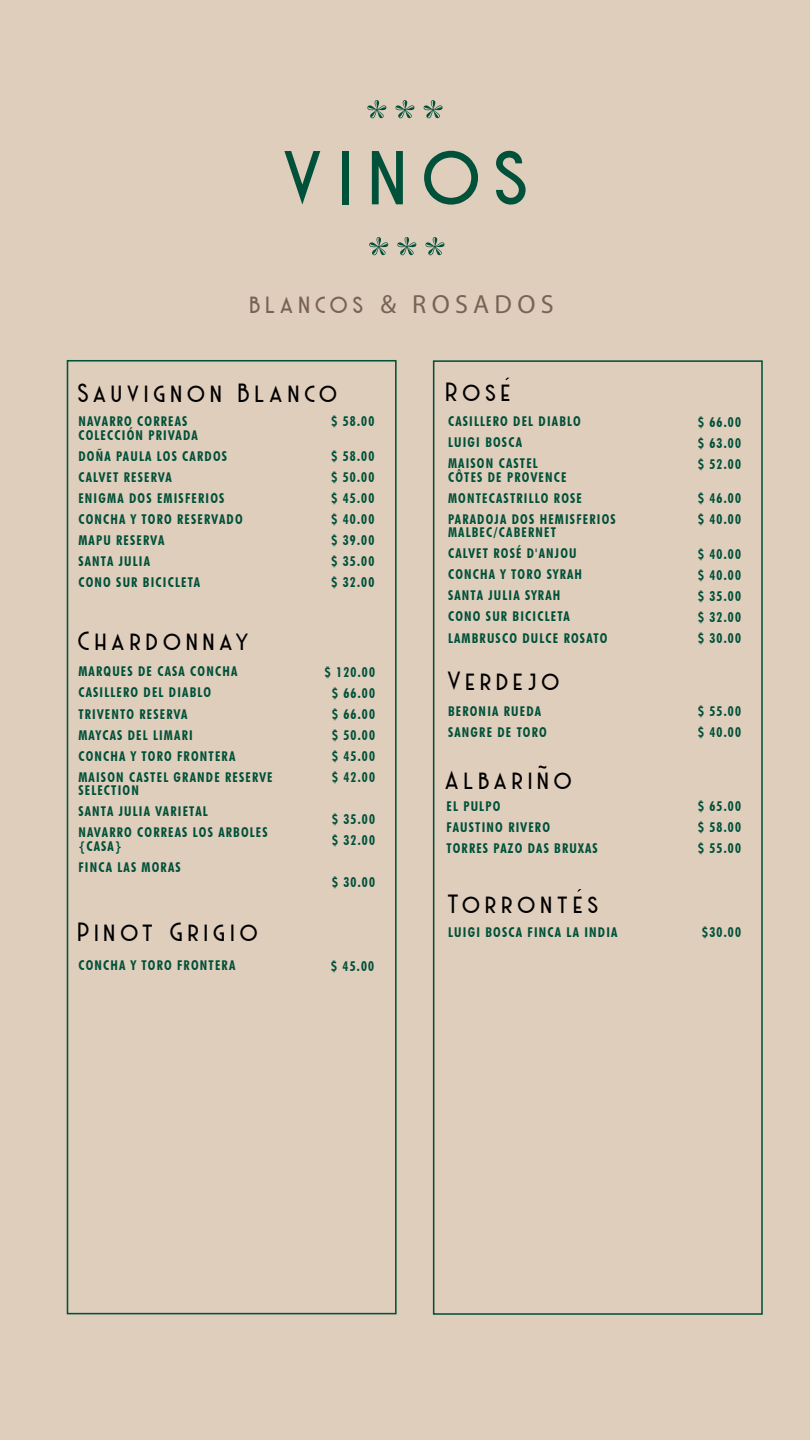
<style>
.page{position:relative;width:810px;height:1440px;background:#e0cebd}
.page>*{position:absolute;margin:0;border:0;box-sizing:border-box;transform-origin:0 0}
.t1{font:26.25px "Haarlem Deco DEMO";letter-spacing:.195em;color:#000}
.t2{font:26.25px "Myriad Pro";letter-spacing:.2em;color:#7a6356}
.t3{font:700 condensed 13.5px/21px "Futura BT";letter-spacing:.09em;color:#005139}
.s1{font-family:"Haarlem Deco DEMO"}
</style>
<div class="page">
<svg style="left:284px;top:151px;width:36px;height:54px"></svg>
<div style="left:342px;top:151px;width:7px;height:53px;background:#005139"></div>
<svg style="left:372px;top:151px;width:31px;height:53px"></svg>
<svg style="left:424px;top:151px;width:54px;height:54px"></svg>
<svg style="left:496px;top:151px;width:30px;height:54px"></svg>
<svg style="left:367px;top:100px;width:19px;height:18px"></svg>
<svg style="left:396px;top:100px;width:18px;height:18px"></svg>
<svg style="left:424px;top:100px;width:19px;height:18px"></svg>
<svg style="left:369px;top:237px;width:19px;height:18px"></svg>
<svg style="left:397px;top:237px;width:19px;height:18px"></svg>
<svg style="left:426px;top:237px;width:18px;height:18px"></svg>
<div style="left:67px;top:360px;width:330px;height:954px;border:2px solid #00533a"></div>
<div style="left:433px;top:360px;width:330px;height:955px;border:2px solid #00533a"></div>
<svg style="left:539px;top:766px;width:7px;height:3px"></svg>
<h1 class="t2" style="left:250px;top:288px;width:305px"><span class="s1">blancos</span> &amp; ROSADOS</h1>
<h1 class="t1" style="left:78px;top:377px;width:261px">Sauvignon Blanco</h1>
<p class="t3" style="left:78px;top:414px;width:121px;line-height:13.5px">NAVARRO CORREAS<br>COLECCIÓN PRIVADA</p>
<p class="t3" style="left:78px;top:445px;width:166px">DOÑA PAULA LOS CARDOS<br>CALVET RESERVA<br>ENIGMA DOS EMISFERIOS<br>CONCHA Y TORO RESERVADO<br>MAPU RESERVA<br>SANTA JULIA<br>CONO SUR BICICLETA</p>
<h1 class="t1" style="left:78px;top:625px;width:173px">Chardonnay</h1>
<p class="t3" style="left:78px;top:661px;width:196px">MARQUES DE CASA CONCHA<br>CASILLERO DEL DIABLO<br>TRIVENTO RESERVA<br>MAYCAS DEL LIMARI<br>CONCHA Y TORO FRONTERA<br>MAISON CASTEL GRANDE RESERVE</p>
<p class="t3" style="left:78px;top:780px;width:191px">SELECTION<br>SANTA JULIA VARIETAL<br>NAVARRO CORREAS LOS ARBOLES</p>
<p class="t3" style="left:78px;top:835px;width:104px">{CASA}<br>FINCA LAS MORAS</p>
<h1 class="t1" style="left:78px;top:916px;width:182px">Pinot Grigio</h1>
<p class="t3" style="left:331px;top:411px;width:44px">$ 58.00</p>
<p class="t3" style="left:331px;top:445px;width:44px;text-align:justify">$ 58.00 $ 50.00 $ 45.00 $ 40.00 $ 39.00 $ 35.00 $ 32.00</p>
<p class="t3" style="left:325px;top:661px;width:52px;text-align:center">$ 120.00 $ 66.00 $ 66.00 $ 50.00 $ 45.00 $ 42.00</p>
<p class="t3" style="left:332px;top:808px;width:44px">$ 35.00 $ 32.00</p>
<p class="t3" style="left:332px;top:871px;width:44px">$ 30.00</p>
<p class="t3" style="left:78px;top:955px;width:158px">CONCHA Y TORO FRONTERA</p>
<p class="t3" style="left:331px;top:955px;width:44px">$ 45.00</p>
<h1 class="t1" style="left:447px;top:377px;width:66px">Rose</h1>
<p class="t3" style="left:448px;top:411px;width:134px">CASILLERO DEL DIABLO<br>LUIGI BOSCA<br>MAISON CASTEL</p>
<p class="t3" style="left:448px;top:467px;width:169px">CÔTES DE PROVENCE<br>MONTECASTRILLO ROSE<br>PARADOJA DOS HEMISFERIOS</p>
<p class="t3" style="left:448px;top:522px;width:161px">MALBEC/CABERNET<br>CALVET ROSÉ D'ANJOU<br>CONCHA Y TORO SYRAH<br>SANTA JULIA SYRAH<br>CONO SUR BICICLETA<br>LAMBRUSCO DULCE ROSATO</p>
<h1 class="t1" style="left:448px;top:666px;width:114px">Verdejo</h1>
<p class="t3" style="left:698px;top:411px;width:44px;text-align:justify">$ 66.00 $ 63.00 $ 52.00</p>
<p class="t3" style="left:698px;top:488px;width:44px">$ 46.00 $ 40.00</p>
<p class="t3" style="left:698px;top:543px;width:44px;text-align:justify">$ 40.00 $ 40.00 $ 35.00 $ 32.00 $ 30.00</p>
<p class="t3" style="left:448px;top:700px;width:100px">BERONIA RUEDA<br>SANGRE DE TORO</p>
<p class="t3" style="left:698px;top:701px;width:44px">$ 55.00 $ 40.00</p>
<h1 class="t1" style="left:446px;top:764px;width:128px">Albarino</h1>
<p class="t3" style="left:447px;top:795px;width:153px">EL PULPO<br>FAUSTINO RIVERO<br>TORRES PAZO DAS BRUXAS</p>
<p class="t3" style="left:698px;top:796px;width:44px;text-align:justify">$ 65.00 $ 58.00 $ 55.00</p>
<h1 class="t1" style="left:448px;top:888px;width:152px">Torrontes</h1>
<p class="t3" style="left:448px;top:921px;width:171px">LUIGI BOSCA FINCA LA INDIA</p>
<p class="t3" style="left:702px;top:921px;width:40px">$30.00</p>
</div>
